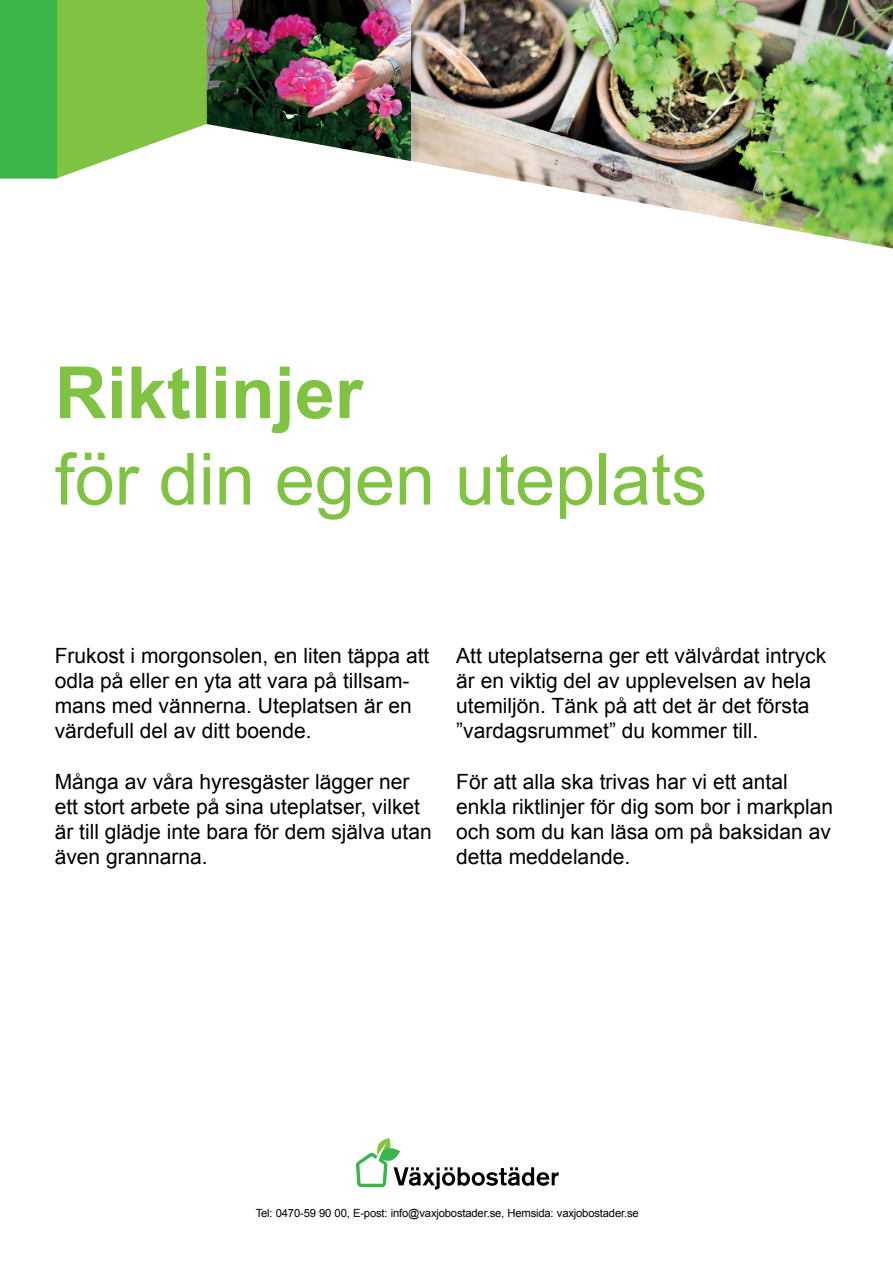
<style>
.page{position:relative;width:893px;height:1263px;background:#fff}
.page>*{position:absolute;margin:0;border:0;box-sizing:border-box;transform-origin:0 0}
.t1{font:72px "Arial";color:#80c342}
.t2{font:700 72px "Arial";color:#80c342}
.t3{font:21px/25.2px "Arial";color:#000}
.t4{font:11.25px "Arial";letter-spacing:-.015em;color:#000}
</style>
<div class="page">
<img style="left:410px;top:0;width:483px;height:124px">
<img style="left:207px;top:0;width:203px;height:124px">
<div style="left:56px;top:0;width:151px;height:124px;background:#80c342"></div>
<div style="left:0;top:0;width:56px;height:187px;background:#39b54a"></div>
<img style="left:0;top:124px;width:893px;height:125px">
<svg style="left:356px;top:1138px;width:203px;height:51px"></svg>
<h1 class="t2" style="left:55px;top:345px;width:310px">Riktlinjer</h1>
<h1 class="t1" style="left:55px;top:432px;width:654px">för din egen uteplats</h1>
<p class="t3" style="left:55px;top:643px;width:376px">Frukost i morgonsolen, en liten täppa att odla på eller en yta att vara på tillsam&shy;mans med vännerna. Uteplatsen är en värdefull del av ditt boende.</p>
<p class="t3" style="left:55px;top:769px;width:378px">Många av våra hyresgäster lägger ner ett stort arbete på sina uteplatser, vilket är till glädje inte bara för dem själva utan även grannarna.</p>
<p class="t3" style="left:456px;top:643px;width:371px">Att uteplatserna ger ett välvårdat intryck är en viktig del av upplevelsen av hela utemiljön. Tänk på att det är det första ”vardagsrummet” du kommer till.</p>
<p class="t3" style="left:456px;top:769px;width:378px">För att alla ska trivas har vi ett antal enkla riktlinjer för dig som bor i markplan och som du kan läsa om på baksidan av detta meddelande.</p>
<p class="t4" style="left:256px;top:1205px;width:385px">Tel: 0470-59 90 00, E-post: info@vaxjobostader.se, Hemsida: vaxjobostader.se</p>
</div>
